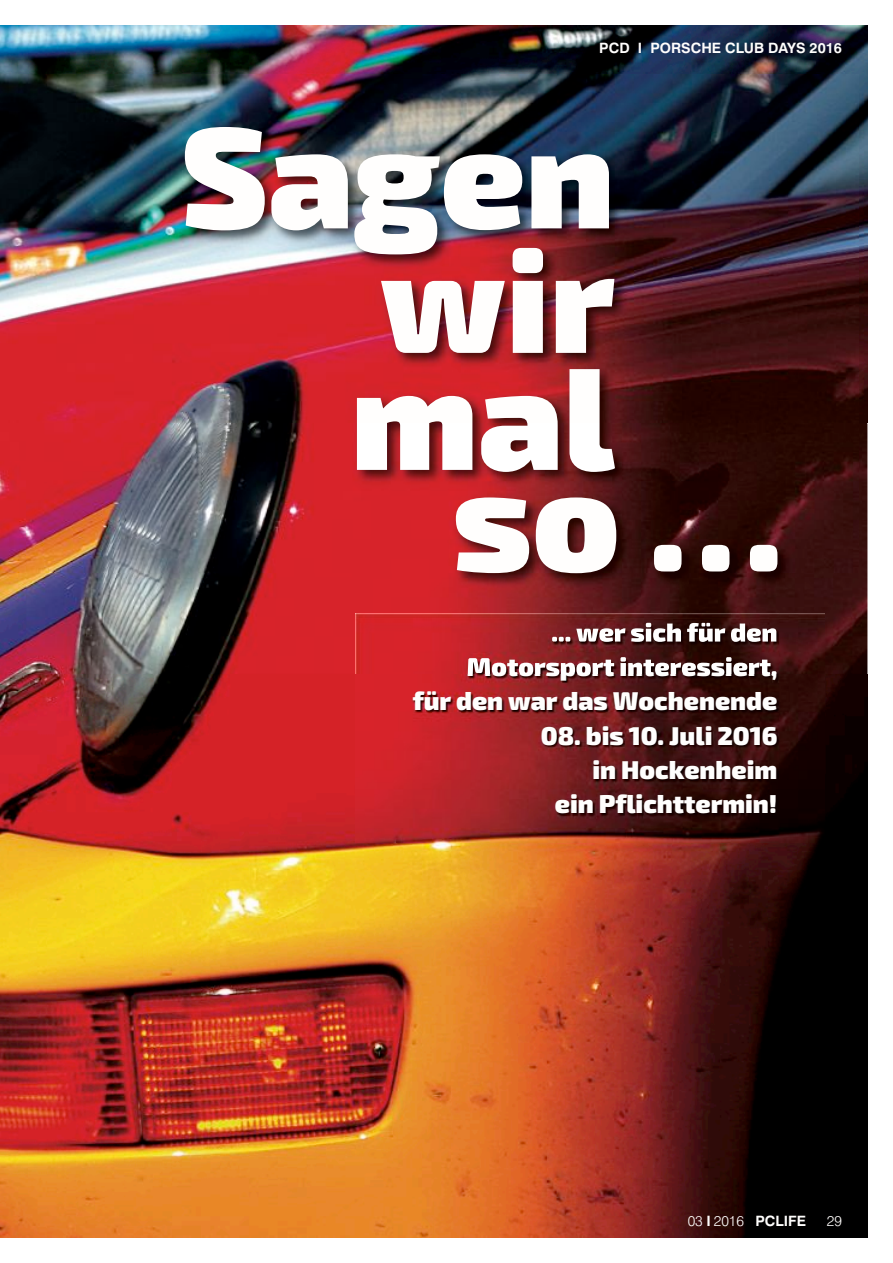
<style>
.page{position:relative;width:893px;height:1263px;background:#fff}
.page>*{position:absolute;margin:0;border:0;box-sizing:border-box;transform-origin:0 0}
.t1{font:900 144px/120.8px "Exo 2";color:#fffefd;text-align:justify}
.t2{font:900 25.8px/34.3px "Exo 2";color:#fffefd;text-align:right}
.t3{font:700 14.25px "Swiss 721 BT";color:#fffefd}
.t4{font:300 14.25px "Swiss 721 BT";color:#fffefd}
.s1{font-weight:300}
</style>
<div class="page">
<img style="left:0;top:26px;width:867px;height:1211px">
<img style="left:355px;top:674px;width:470px;height:169px">
<img style="left:0;top:75px;width:858px;height:498px">
<img style="left:26px;top:423px;width:842px;height:251px">
<img style="left:552px;top:623px;width:209px;height:19px">
<img style="left:468px;top:657px;width:228px;height:17px">
<img style="left:357px;top:423px;width:258px;height:49px">
<p class="t3" style="left:599px;top:39px;width:244px">PCD I PORSCHE CLUB DAYS 2016</p>
<h1 class="t1" style="left:351px;top:121px;width:265px;text-indent:-170px">Sagen wir mal</h1>
<h1 class="t1" style="left:452px;top:464px;width:333px">so…</h1>
<p class="t2" style="left:413px;top:650px;width:366px">Motorsport interessiert,<br>für den war das Wochenende</p>
<p class="t2" style="left:541px;top:719px;width:238px">08. bis 10. Juli 2016 in Hockenheim<br>ein Pflichttermin!</p>
<p class="t3" style="left:688px;top:1213px;width:120px"><span class="s1">03</span> I <span class="s1">2016</span> PCLIFE</p>
<p class="t4" style="left:827px;top:1213px;width:17px">29</p>
</div>
